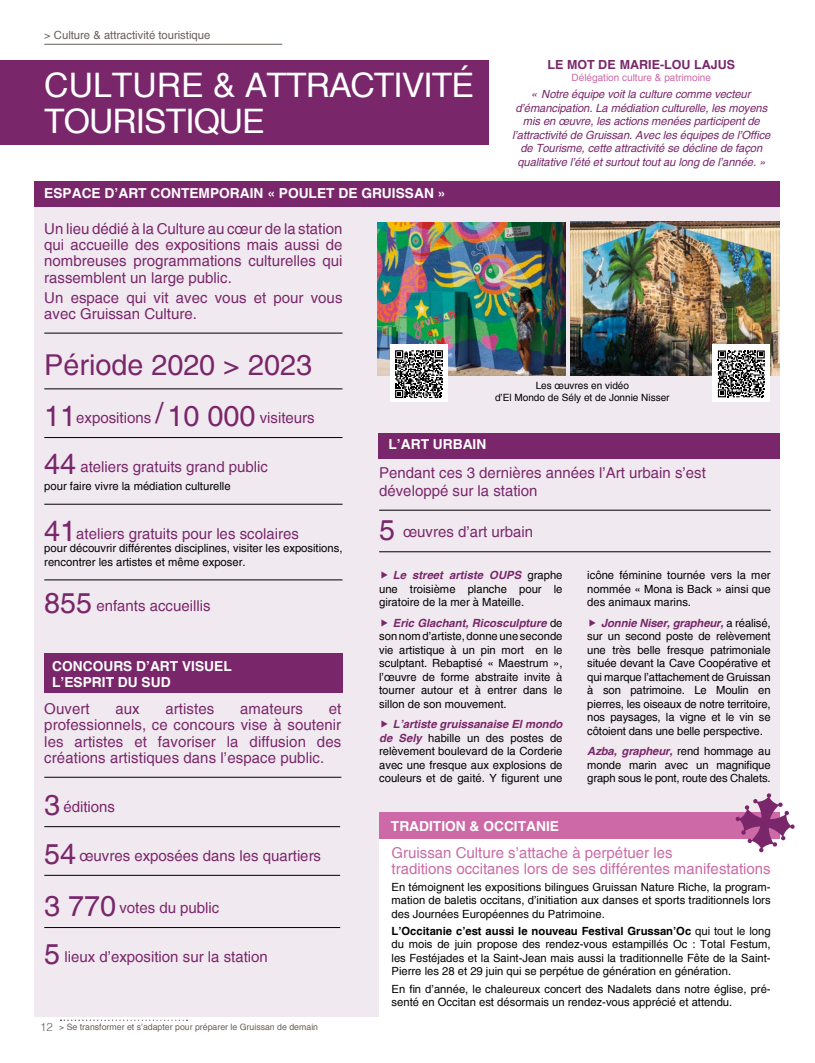
<style>
.page{position:relative;width:815px;height:1063px;background:#fff}
.page>*{position:absolute;margin:0;border:0;box-sizing:border-box;transform-origin:0 0}
.t1{font:33.75px/36.2px "Helvetica";letter-spacing:-.03em;color:#fff}
.t2{font:28.75px "Helvetica";color:#79276a}
.t3{font:15px/16.2px "Helvetica";color:#79276a;text-align:justify}
.t4{font:15px/16.2px "Helvetica";color:#cc69a6}
.t5{font:700 13.75px/16.5px "Helvetica";color:#fff}
.t6{font:700 12.5px "Helvetica";color:#79276a}
.t7{font:11.25px/13.5px "Helvetica";color:#000;text-align:justify}
.t8{font:italic 11.25px/13.5px "Helvetica";letter-spacing:-.01em;color:#79276a;text-align:center}
.t9{font:11.25px "Helvetica";color:#675e59}
.t10{font:300 11.25px "Helv";color:#675e59}
.t11{font:10px/12px "Helvetica";color:#000;text-align:center}
.t12{font:10px "Helvetica";color:#cc69a6}
.t13{font:8.75px "Helvetica";color:#675e59}
.s1{font-size:28.75px}
.s2{font-weight:700;font-style:italic;color:#79276a}
.s3{font-weight:700}
</style>
<div class="page">
<hr style="left:44px;top:44px;width:238px;height:1px;background:#675e59">
<div style="left:34px;top:188px;width:746px;height:829px;background:#f1e9f0"></div>
<div style="left:379px;top:813px;width:404px;height:227px;background:#fff"></div>
<svg style="left:61px;top:1020px;width:126px;height:1px"></svg>
<img style="left:377px;top:222px;width:189px;height:154px">
<img style="left:571px;top:221px;width:208px;height:155px">
<div style="left:0;top:60px;width:489px;height:85px;background:#79276a"></div>
<hr style="left:44px;top:333px;width:299px;height:1px;background:#000">
<hr style="left:44px;top:389px;width:299px;height:1px;background:#000">
<hr style="left:44px;top:437px;width:299px;height:1px;background:#000">
<hr style="left:44px;top:504px;width:299px;height:1px;background:#000">
<hr style="left:44px;top:580px;width:299px;height:1px;background:#000">
<div style="left:34px;top:181px;width:746px;height:26px;background:#79276a"></div>
<div style="left:379px;top:433px;width:401px;height:25px;background:#79276a"></div>
<div style="left:44px;top:653px;width:299px;height:40px;background:#79276a"></div>
<hr style="left:44px;top:777px;width:297px;height:1px;background:#000">
<hr style="left:44px;top:826px;width:296px;height:1px;background:#000">
<hr style="left:44px;top:875px;width:296px;height:1px;background:#000">
<hr style="left:44px;top:927px;width:296px;height:1px;background:#000">
<div style="left:379px;top:813px;width:401px;height:26px;background:#cc69a6"></div>
<hr style="left:379px;top:510px;width:392px;height:1px;background:#000">
<hr style="left:379px;top:552px;width:392px;height:1px;background:#000">
<div style="left:390px;top:345px;width:58px;height:57px;background:#fff"></div>
<div style="left:712px;top:344px;width:58px;height:58px;background:#fff"></div>
<svg style="left:395px;top:350px;width:48px;height:48px"></svg>
<svg style="left:718px;top:350px;width:47px;height:47px"></svg>
<svg style="left:736px;top:793px;width:59px;height:59px"></svg>
<p class="t9" style="left:44px;top:31px;width:168px">&gt; Culture &amp; attractivité touristique</p>
<h1 class="t1" style="left:44px;top:70px;width:431px">CULTURE &amp; ATTRACTIVITÉ<br>TOURISTIQUE</h1>
<p class="t5" style="left:44px;top:186px;width:403px">ESPACE D’ART CONTEMPORAIN « POULET DE GRUISSAN »</p>
<p class="t6" style="left:548px;top:60px;width:189px">LE MOT DE MARIE-LOU LAJUS</p>
<p class="t12" style="left:572px;top:74px;width:141px">Délégation culture &amp; patrimoine</p>
<p class="t8" style="left:512px;top:89px;width:260px">« Notre équipe voit la culture comme vecteur d’émancipation. La médiation culturelle, les moyens mis en œuvre, les actions menées participent de l’attractivité de Gruissan. Avec les équipes de l’Office de Tourisme, cette attractivité se décline de façon qualitative l’été et surtout tout au long de l’année. »</p>
<h3 class="t3" style="left:44px;top:222px;width:300px">Un lieu dédié à la Culture au cœur de la station qui accueille des expositions mais aussi de nombreuses programmations culturelles qui rassemblent un large public.</h3>
<h3 class="t3" style="left:44px;top:290px;width:300px">Un espace qui vit avec vous et pour vous avec Gruissan Culture.</h3>
<h2 class="t2" style="left:44px;top:347px;width:269px">Période 2020 &gt; 2023</h2>
<h3 class="t3" style="left:44px;top:411px;width:272px"><span class="s1">11</span>expositions <span class="s1">/ 10 000</span> visiteurs</h3>
<h3 class="t3" style="left:44px;top:459px;width:225px"><span class="s1">44</span> ateliers gratuits grand public</h3>
<p class="t7" style="left:44px;top:480px;width:188px">pour faire vivre la médiation culturelle</p>
<h3 class="t3" style="left:44px;top:527px;width:256px"><span class="s1">41</span>ateliers gratuits pour les scolaires</h3>
<p class="t7" style="left:44px;top:542px;width:300px">pour découvrir différentes disciplines, visiter les expositions, rencontrer les artistes et même exposer.</p>
<h3 class="t3" style="left:44px;top:598px;width:168px"><span class="s1">855</span> enfants accueillis</h3>
<p class="t5" style="left:52px;top:659px;width:181px">CONCOURS D’ART VISUEL<br>L’ESPRIT DU SUD</p>
<h3 class="t3" style="left:44px;top:702px;width:47px">Ouvert</h3>
<h3 class="t3" style="left:115px;top:702px;width:26px">aux</h3>
<h3 class="t3" style="left:165px;top:702px;width:50px">artistes</h3>
<h3 class="t3" style="left:240px;top:702px;width:65px">amateurs</h3>
<h3 class="t3" style="left:44px;top:702px;width:299px;text-indent:284px">et professionnels, ce concours vise à soutenir les artistes et favoriser la diffusion des créations artistiques dans l’espace public.</h3>
<h3 class="t3" style="left:44px;top:800px;width:72px"><span class="s1">3</span> éditions</h3>
<h3 class="t3" style="left:44px;top:849px;width:278px"><span class="s1">54</span> œuvres exposées dans les quartiers</h3>
<h3 class="t3" style="left:44px;top:900px;width:177px"><span class="s1">3 770</span> votes du public</h3>
<h3 class="t3" style="left:44px;top:949px;width:225px"><span class="s1">5</span> lieux d’exposition sur la station</h3>
<p class="t10" style="left:40px;top:1020px;width:14px">12</p>
<p class="t13" style="left:59px;top:1024px;width:260px">&gt; Se transformer et s’adapter pour préparer le Gruissan de demain</p>
<p class="t11" style="left:495px;top:380px;width:176px">Les œuvres en vidéo<br>d’El Mondo de Sély et de Jonnie Nisser</p>
<p class="t5" style="left:389px;top:437px;width:99px">L’ART URBAIN</p>
<h3 class="t3" style="left:379px;top:465px;width:328px;line-height:17.5px">Pendant ces 3 dernières années l’Art urbain s’est développé sur la station</h3>
<h3 class="t3" style="left:379px;top:524px;width:156px"><span class="s1">5</span> œuvres d’art urbain</h3>
<p class="t7" style="left:379px;top:570px;width:185px;text-indent:14px"><span class="s2">Le street artiste OUPS</span> graphe une troisième planche pour le giratoire de la mer à Mateille.</p>
<p class="t7" style="left:379px;top:617px;width:185px;text-indent:14px"><span class="s2">Eric Glachant, Ricosculpture</span> de son nom d’artiste, donne une seconde vie artistique à un pin mort en le sculptant. Rebaptisé « Maestrum », l’œuvre de forme abstraite invite à tourner autour et à entrer dans le sillon de son mouvement.</p>
<p class="t7" style="left:379px;top:718px;width:185px;text-indent:14px"><span class="s2">L’artiste gruissanaise El mondo de Sely</span> habille un des postes de relèvement boulevard de la Corderie avec une fresque aux explosions de couleurs et de gaité. Y figurent une</p>
<p class="t5" style="left:391px;top:819px;width:170px">TRADITION &amp; OCCITANIE</p>
<p class="t7" style="left:587px;top:569px;width:185px">icône féminine tournée vers la mer nommée « Mona is Back » ainsi que des animaux marins.</p>
<p class="t7" style="left:587px;top:617px;width:185px;text-indent:14px"><span class="s2">Jonnie Niser, grapheur,</span> a réalisé, sur un second poste de relèvement une très belle fresque patrimoniale située devant la Cave Coopérative et qui marque l’attachement de Gruissan à son patrimoine. Le Moulin en pierres, les oiseaux de notre territoire, nos paysages, la vigne et le vin se côtoient dans une belle perspective.</p>
<p class="t7" style="left:587px;top:746px;width:185px"><span class="s2">Azba, grapheur,</span> rend hommage au monde marin avec un magnifique graph sous le pont, route des Chalets.</p>
<h3 class="t4" style="left:392px;top:845px;width:381px">Gruissan Culture s’attache à perpétuer les<br>traditions occitanes lors de ses différentes manifestations</h3>
<p class="t7" style="left:392px;top:881px;width:381px">En témoignent les expositions bilingues Gruissan Nature Riche, la program&shy;mation de baletis occitans, d’initiation aux danses et sports traditionnels lors des Journées Européennes du Patrimoine.</p>
<p class="t7" style="left:392px;top:925px;width:381px"><span class="s3">L’Occitanie c’est aussi le nouveau Festival Grussan’Oc</span> qui tout le long du mois de juin propose des rendez-vous estampillés Oc : Total Festum, les Festéjades et la Saint-Jean mais aussi la traditionnelle Fête de la Saint-Pierre les 28 et 29 juin qui se perpétue de génération en génération.</p>
<p class="t7" style="left:392px;top:982px;width:381px">En fin d’année, le chaleureux concert des Nadalets dans notre église, pré&shy;senté en Occitan est désormais un rendez-vous apprécié et attendu.</p>
</div>
